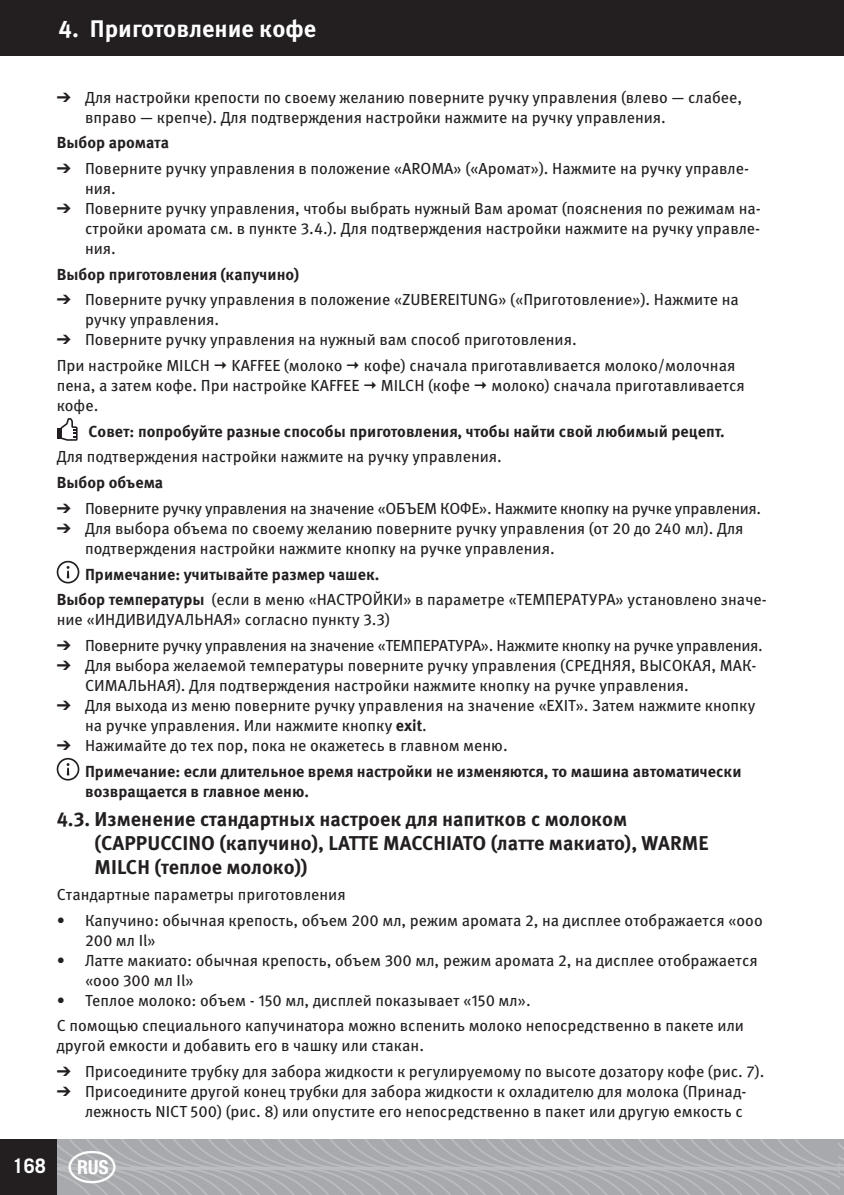
<style>
.page{position:relative;width:844px;height:1195px;background:#fff}
.page>*{position:absolute;margin:0;border:0;box-sizing:border-box;transform-origin:0 0}
.t1{font:700 24px "Meta Pro";color:#fff}
.t2{font:700 20px/24px "Meta Pro";color:#231f20}
.t3{font:700 20px "Trade Gothic LT Std";color:#fff}
.t4{font:16px/20px "Meta Pro";color:#231f20}
.t5{font:700 16px/25.6px "Meta Pro";color:#231f20}
.t6{font:16px "Meta Pro";letter-spacing:-.02em;color:#231f20}
.s1{font-weight:700}
.s2{font-weight:400}
</style>
<div class="page">
<svg style="left:60px;top:418px;width:18px;height:23px"></svg>
<div style="left:57px;top:428px;width:5px;height:11px;background:#231f20"></div>
<svg style="left:57px;top:561px;width:22px;height:22px"></svg>
<svg style="left:57px;top:758px;width:22px;height:22px"></svg>
<div style="left:0;top:0;width:844px;height:55px;background:#231f20"></div>
<svg style="left:57px;top:1139px;width:781px;height:56px;background:#acadb1"></svg>
<div style="left:0;top:1139px;width:56px;height:56px;background:#231f20"></div>
<svg style="left:838px;top:1139px;width:6px;height:56px"></svg>
<svg style="left:69px;top:1150px;width:47px;height:32px;background:#aeafb3"></svg>
<p class="t1" style="left:59px;top:14px;width:259px">4. Приготовление кофе</p>
<p class="t4" style="left:85px;top:87px;width:659px;text-indent:-28px">➔ Для настройки крепости по своему желанию поверните ручку управления (влево — слабее, вправо — крепче). Для подтверждения настройки нажмите на ручку управления.</p>
<p class="t5" style="left:57px;top:130px;width:114px">Выбор аромата</p>
<p class="t4" style="left:85px;top:158px;width:666px;text-indent:-28px">➔ Поверните ручку управления в положение «AROMA» («Аромат»). Нажмите на ручку управле&shy;ния.</p>
<p class="t4" style="left:85px;top:198px;width:677px;text-align:justify;text-indent:-28px">➔ Поверните ручку управления, чтобы выбрать нужный Вам аромат (пояснения по режимам на&shy;стройки аромата см. в пункте 3.4.). Для подтверждения настройки нажмите на ручку управле&shy;ния.</p>
<p class="t5" style="left:57px;top:261px;width:244px">Выбор приготовления (капучино)</p>
<p class="t4" style="left:85px;top:290px;width:655px;text-indent:-28px">➔ Поверните ручку управления в положение «ZUBEREITUNG» («Приготовление»). Нажмите на ручку управления.</p>
<p class="t4" style="left:57px;top:327px;width:521px;line-height:25.6px">➔ Поверните ручку управления на нужный вам способ приготовления.<br>При настройке MILCH</p>
<p class="t4" style="left:231px;top:355px;width:112px">KAFFEE (молоко</p>
<p class="t4" style="left:364px;top:355px;width:373px">кофе) сначала приготавливается молоко/молочная</p>
<p class="t4" style="left:57px;top:375px;width:304px">пена, а затем кофе. При настройке KAFFEE</p>
<p class="t4" style="left:381px;top:375px;width:91px">MILCH (кофе</p>
<p class="t4" style="left:491px;top:375px;width:255px">молоко) сначала приготавливается</p>
<p class="t4" style="left:57px;top:395px;width:43px">кофе.</p>
<p class="t5" style="left:88px;top:418px;width:638px">Совет: попробуйте разные способы приготовления, чтобы найти свой любимый рецепт.</p>
<p class="t4" style="left:57px;top:447px;width:447px">Для подтверждения настройки нажмите на ручку управления.</p>
<p class="t5" style="left:57px;top:470px;width:108px">Выбор объема</p>
<p class="t6" style="left:57px;top:498px;width:706px">➔ Поверните ручку управления на значение «ОБЪЕМ КОФЕ». Нажмите кнопку на ручке управления.</p>
<p class="t4" style="left:85px;top:518px;width:660px;text-indent:-28px">➔ Для выбора объема по своему желанию поверните ручку управления (от 20 до 240 мл). Для подтверждения настройки нажмите кнопку на ручке управления.</p>
<p class="t4" style="left:57px;top:561px;width:712px;line-height:25.6px;text-indent:28px"><span class="s1">Примечание: учитывайте размер чашек.<br>Выбор температуры</span> (если в меню «НАСТРОЙКИ» в параметре «ТЕМПЕРАТУРА» установлено значе-</p>
<p class="t4" style="left:57px;top:609px;width:335px">ние «ИНДИВИДУАЛЬНАЯ» согласно пункту 3.3)</p>
<p class="t6" style="left:57px;top:635px;width:708px">➔ Поверните ручку управления на значение «ТЕМПЕРАТУРА». Нажмите кнопку на ручке управления.</p>
<p class="t4" style="left:85px;top:655px;width:673px;text-indent:-28px">➔ Для выбора желаемой температуры поверните ручку управления (СРЕДНЯЯ, ВЫСОКАЯ, МАК-<br>СИМАЛЬНАЯ). Для подтверждения настройки нажмите кнопку на ручке управления.</p>
<p class="t4" style="left:85px;top:695px;width:672px;text-indent:-28px">➔ Для выхода из меню поверните ручку управления на значение «EXIT». Затем нажмите кнопку на ручке управления. Или нажмите кнопку <span class="s1">exit</span>.</p>
<p class="t5" style="left:85px;top:732px;width:658px;text-indent:-28px">➔ <span class="s2">Нажимайте до тех пор, пока не окажетесь в главном меню.<br></span>Примечание: если длительное время настройки не изменяются, то машина автоматически</p>
<p class="t5" style="left:85px;top:778px;width:225px">возвращается в главное меню.</p>
<p class="t2" style="left:95px;top:807px;width:615px;text-indent:-38px">4.3. Изменение стандартных настроек для напитков с молоком (CAPPUCCINO (капучино), LATTE MACCHIATO (латте макиато), WARME<br>MILCH (теплое молоко))</p>
<p class="t4" style="left:57px;top:884px;width:291px">Стандартные параметры приготовления</p>
<p class="t4" style="left:85px;top:910px;width:679px;text-indent:-28px">• Капучино: обычная крепость, объем 200 мл, режим аромата 2, на дисплее отображается «ooo<br>200 мл Il»</p>
<p class="t4" style="left:85px;top:950px;width:674px;text-indent:-28px">• Латте макиато: обычная крепость, объем 300 мл, режим аромата 2, на дисплее отображается «ooo 300 мл Il»</p>
<p class="t4" style="left:57px;top:987px;width:689px;line-height:25.6px">• Теплое молоко: объем - 150 мл, дисплей показывает «150 мл».<br>С помощью специального капучинатора можно вспенить молоко непосредственно в пакете или</p>
<p class="t4" style="left:57px;top:1035px;width:369px">другой емкости и добавить его в чашку или стакан.</p>
<p class="t4" style="left:57px;top:1061px;width:709px">➔ Присоедините трубку для забора жидкости к регулируемому по высоте дозатору кофе (рис. 7).</p>
<p class="t4" style="left:57px;top:1081px;width:691px;text-align:right">➔ Присоедините другой конец трубки для забора жидкости к охладителю для молока (Принад&shy;лежность NICT 500) (рис. 8) или опустите его непосредственно в пакет или другую емкость с</p>
<p class="t3" style="left:13px;top:1153px;width:35px">168</p>
</div>
